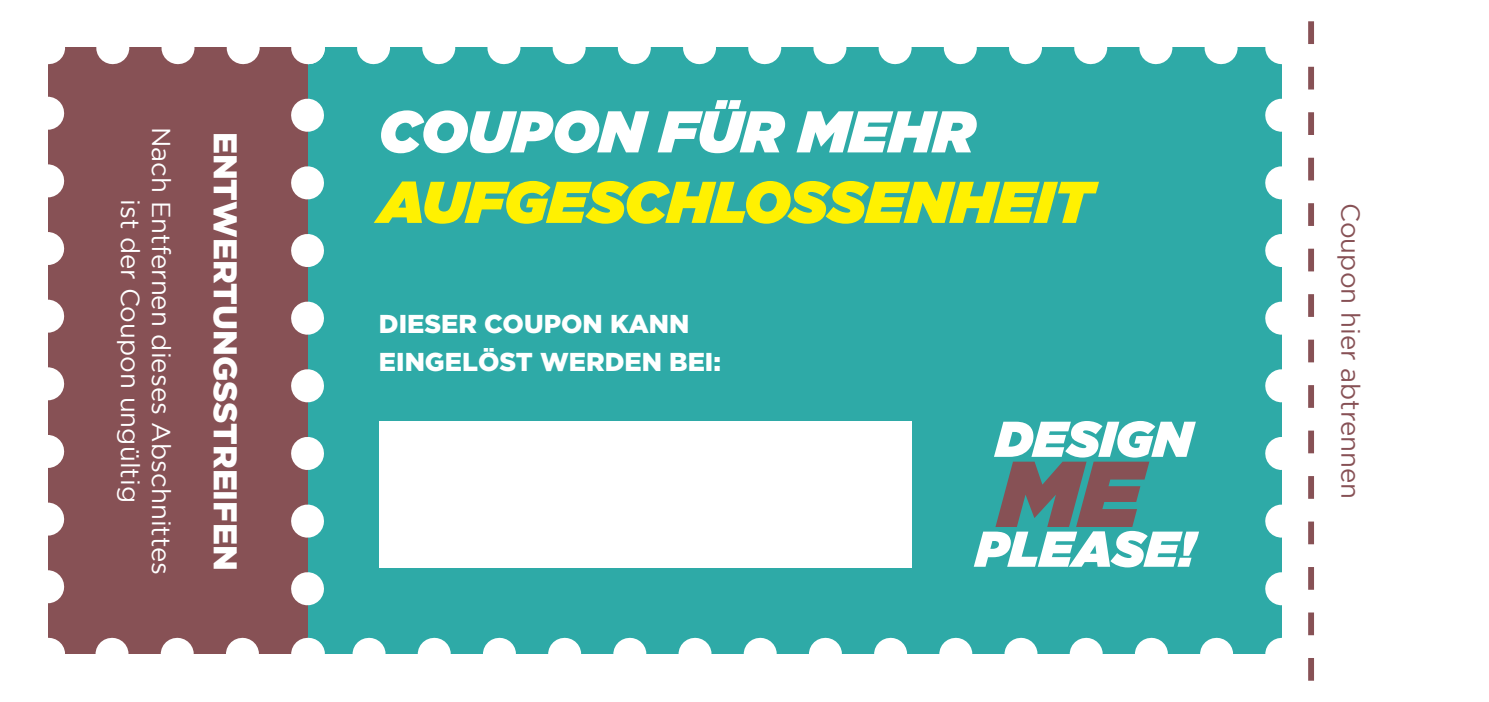
<style>
.page{position:relative;width:1489px;height:702px;background:#fff}
.page>*{position:absolute;margin:0;border:0;box-sizing:border-box;transform-origin:0 0}
.t1{font:italic 900 58.75px "Gotham";color:#fff101}
.t2{font:italic 900 58.75px "Gotham";color:#fff}
.t3{font:900 33px "Gotham";color:#fff}
.t4{font:25.75px "Gotham";color:#fff}
.Optimaler_Blocksatz{font:900 25.75px "Gotham";color:#fff}
.t5{font:25.75px "Gotham";color:#875155}
</style>
<div class="page">
<div style="left:48px;top:48px;width:1233px;height:606px;background:#2eaaa7"></div>
<svg style="left:1265px;top:115px;width:17px;height:505px"></svg>
<div style="left:48px;top:48px;width:259px;height:606px;background:#875155"></div>
<svg style="left:291px;top:115px;width:33px;height:505px"></svg>
<svg style="left:95px;top:637px;width:1121px;height:17px"></svg>
<svg style="left:48px;top:96px;width:16px;height:491px"></svg>
<svg style="left:113px;top:47px;width:1136px;height:17px"></svg>
<hr style="left:307px;top:637px;width:1px;height:33px;background:#fff">
<hr style="left:48px;top:637px;width:1px;height:33px;background:#fff">
<hr style="left:48px;top:31px;width:1px;height:33px;background:#fff">
<hr style="left:307px;top:31px;width:1px;height:33px;background:#fff">
<svg style="left:1308px;top:21px;width:5px;height:659px"></svg>
<div style="left:379px;top:421px;width:532px;height:146px;background:#fff"></div>
<svg style="left:973px;top:421px;width:225px;height:146px"></svg>
<p class="t2" style="left:379px;top:97px;width:597px">COUPON FÜR MEHR</p>
<p class="t1" style="left:379px;top:168px;width:715px">AUFGESCHLOSSENHEIT</p>
<p class="t4" style="left:176px;top:127px;width:449px;rotate:90deg">Nach Entfernen dieses Abschnittes</p>
<p class="t3" style="left:244px;top:132px;width:440px;rotate:90deg">ENTWERTUNGSSTREIFEN</p>
<p class="t4" style="left:145px;top:199px;width:305px;rotate:90deg">ist der Coupon ungültig</p>
<p class="t5" style="left:1364px;top:203px;width:297px;rotate:90deg">Coupon hier abtrennen</p>
<p class="Optimaler_Blocksatz" style="left:379px;top:309px;width:312px">DIESER COUPON KANN</p>
<p class="Optimaler_Blocksatz" style="left:379px;top:347px;width:343px">EINGELÖST WERDEN BEI:</p>
</div>
